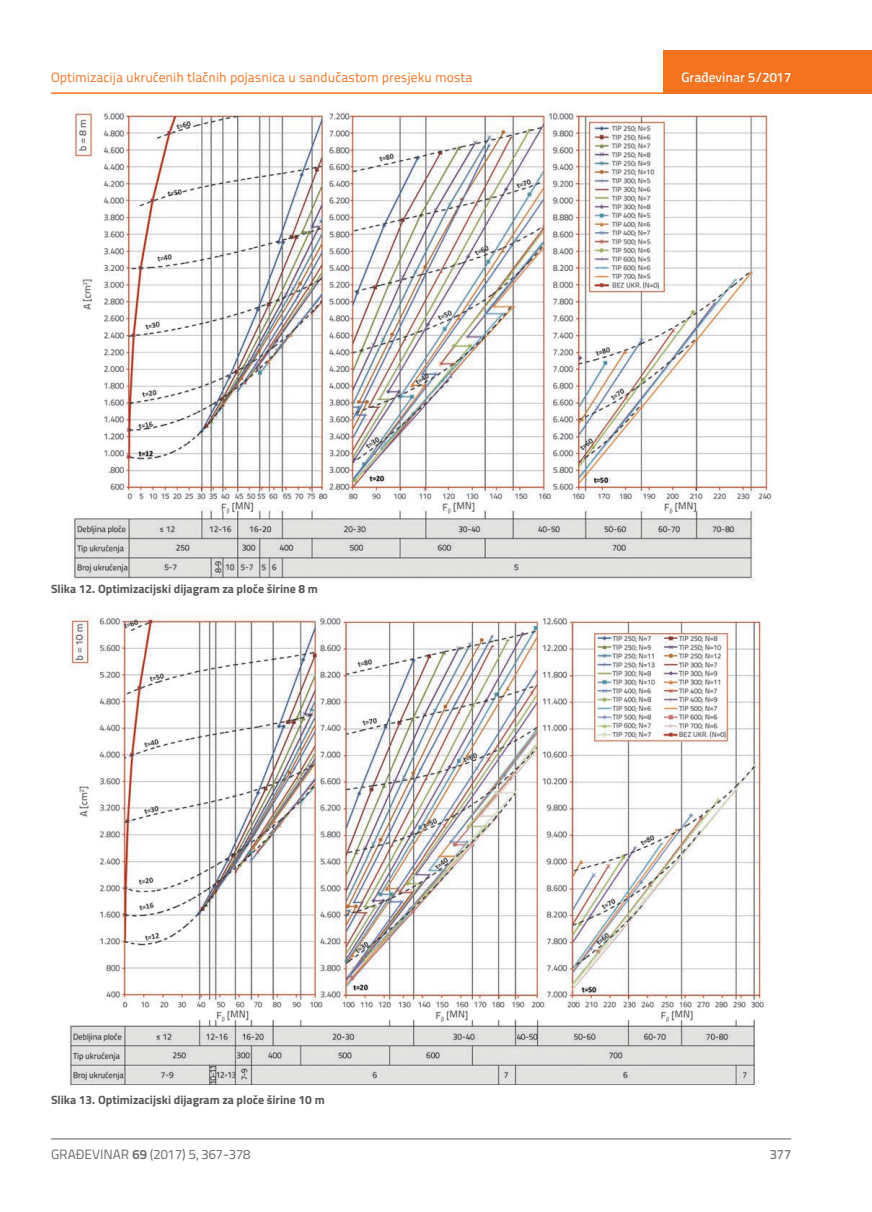
<style>
.page{position:relative;width:872px;height:1212px;background:#fff}
.page>*{position:absolute;margin:0;border:0;box-sizing:border-box;transform-origin:0 0}
.t1{font:13.5px "Titillium Text 22 L";color:#f47321}
.t2{font:13.5px "Titillium Text 22 L";color:#6c6d70}
.t3{font:500 13.5px "Titillium Text 22 L";color:#fff}
.t4{font:500 13.5px "Titillium Text 22 L";color:#787a7d}
.t5{font:700 12px "Titillium";color:#57585a}
.s1{font-weight:700}
</style>
<div class="page">
<hr style="left:51px;top:92px;width:821px;height:2px;background:#f47321">
<div style="left:663px;top:50px;width:209px;height:44px;background:#f47321"></div>
<hr style="left:51px;top:1139px;width:740px;height:1px;background:#57585a">
<img style="left:72px;top:110px;width:700px;height:472px">
<img style="left:69px;top:610px;width:696px;height:474px">
<p class="t1" style="left:51px;top:68px;width:423px">Optimizacija ukrućenih tlačnih pojasnica u sandučastom presjeku mosta</p>
<p class="t5" style="left:51px;top:579px;width:268px">Slika 12. Optimizacijski dijagram za ploče širine 8 m</p>
<p class="t5" style="left:51px;top:1090px;width:275px">Slika 13. Optimizacijski dijagram za ploče širine 10 m</p>
<p class="t3" style="left:681px;top:67px;width:111px">Građevinar 5/2017</p>
<p class="t2" style="left:51px;top:1144px;width:201px">GRAĐEVINAR <span class="s1">69</span> (2017) 5, 367-378</p>
<p class="t4" style="left:769px;top:1144px;width:23px">377</p>
</div>
